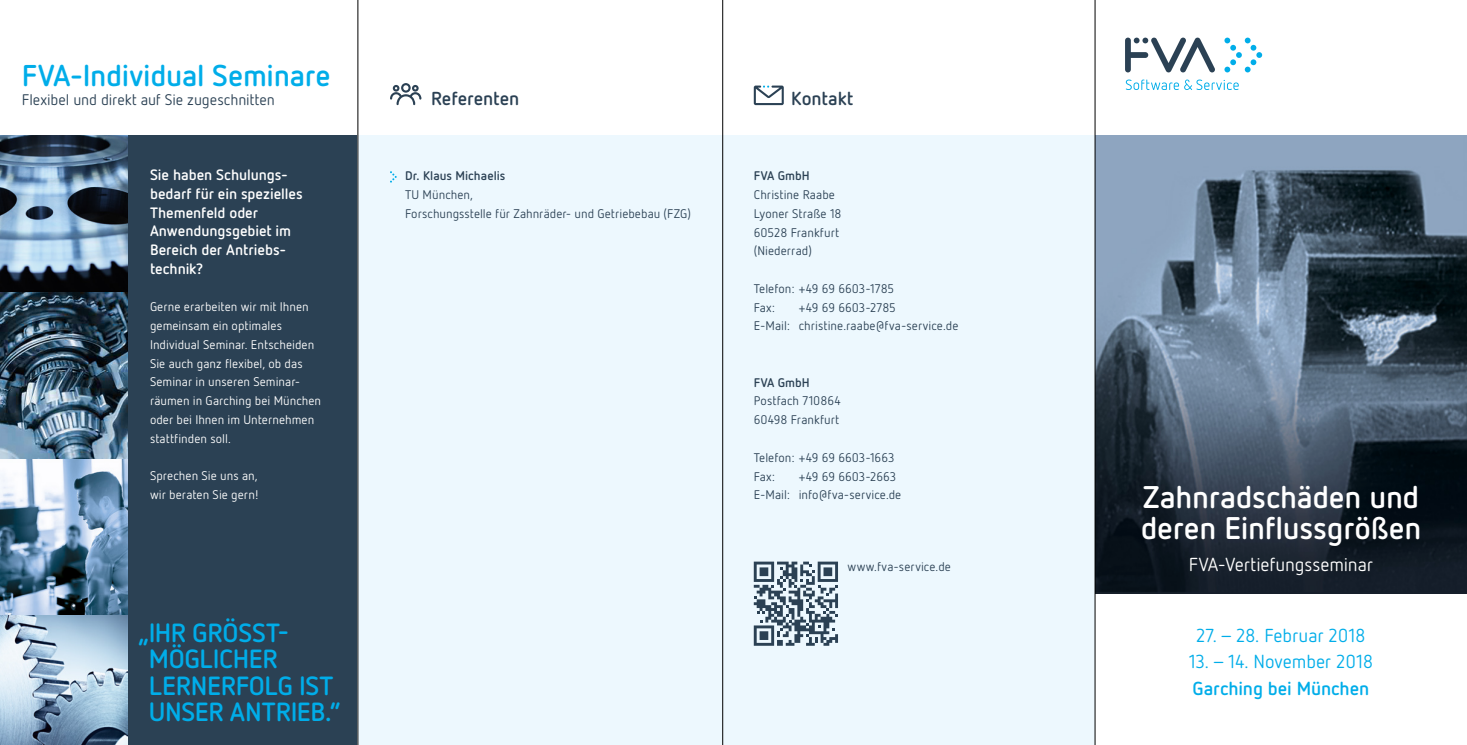
<style>
.page{position:relative;width:1467px;height:745px;background:#fff}
.page>*{position:absolute;margin:0;border:0;box-sizing:border-box;transform-origin:0 0}
.t1{font:700 31.25px/31.2px "Netto OT";letter-spacing:-.01em;color:#fff}
.t2{font:700 30px "Netto OT";letter-spacing:-.01em;color:#00ade9}
.t3{font:700 26.25px/26.2px "Netto OT";letter-spacing:-.015em;color:#00ade9}
.t4{font:18.75px/26.2px "Netto OT";letter-spacing:-.01em;color:#00ade9;text-align:center}
.t5{font:18.75px "Netto OT";letter-spacing:-.01em;color:#fff}
.t6{font:700 18.75px "Netto OT";letter-spacing:-.005em;color:#00ade9}
.t7{font:700 18.75px "Netto OT";letter-spacing:-.005em;color:#2b4154}
.t8{font:15.25px "Netto OT";letter-spacing:-.005em;color:#2b4154}
.t9{font:700 15px/18.8px "Netto OT";letter-spacing:-.005em;color:#fff}
.t10{font:12.5px/18.8px "Netto OT";letter-spacing:.005em;color:#2b4154}
.t11{font:12.5px/18.8px "Netto OT";color:#fff}
.t12{font:700 12.5px "Netto OT";letter-spacing:.005em;color:#2b4154}
</style>
<div class="page">
<div style="left:0;top:135px;width:358px;height:609px;background:#2b4154"></div>
<div style="left:358px;top:135px;width:737px;height:609px;background:#edf8fe"></div>
<svg style="left:1096px;top:135px;width:371px;height:457px;background:#475768"></svg>
<svg style="left:1126px;top:79px;width:113px;height:11px"></svg>
<svg style="left:1224px;top:38px;width:38px;height:34px"></svg>
<svg style="left:1125px;top:37px;width:90px;height:36px"></svg>
<svg style="left:390px;top:171px;width:7px;height:11px"></svg>
<img style="left:0;top:135px;width:128px;height:609px">
<svg style="left:390px;top:83px;width:31px;height:22px"></svg>
<svg style="left:754px;top:85px;width:30px;height:20px"></svg>
<svg style="left:754px;top:561px;width:84px;height:84px"></svg>
<hr style="left:1095px;top:0;width:1px;height:744px;background:#000">
<hr style="left:722px;top:0;width:1px;height:744px;background:#000">
<hr style="left:358px;top:0;width:1px;height:744px;background:#000">
<h2 class="t2" style="left:22px;top:57px;width:310px">FVA-Individual Seminare</h2>
<p class="t8" style="left:22px;top:90px;width:254px">Flexibel und direkt auf Sie zugeschnitten</p>
<p class="t9" style="left:150px;top:165px;width:154px">Sie haben Schulungs&shy;bedarf für ein spezielles<br>Themenfeld oder<br>Anwendungsgebiet im<br>Bereich der Antriebs&shy;technik?</p>
<p class="t11" style="left:150px;top:297px;width:173px">Gerne erarbeiten wir mit Ihnen gemeinsam ein optimales<br>Individual Seminar. Entscheiden<br>Sie auch ganz flexibel, ob das<br>Seminar in unseren Seminar&shy;räumen in Garching bei München oder bei Ihnen im Unternehmen stattfinden soll.</p>
<p class="t11" style="left:150px;top:466px;width:111px">Sprechen Sie uns an, wir beraten Sie gern!</p>
<h3 class="t3" style="left:149px;top:618px;width:193px;text-indent:-11px">„IHR GRÖSST-<br>MÖGLICHER<br>LERNERFOLG IST<br>UNSER ANTRIEB.”</h3>
<h3 class="t7" style="left:431px;top:87px;width:90px">Referenten</h3>
<h3 class="t7" style="left:791px;top:87px;width:63px">Kontakt</h3>
<p class="t12" style="left:405px;top:168px;width:102px">Dr. Klaus Michaelis</p>
<p class="t10" style="left:405px;top:185px;width:287px">TU München,<br>Forschungsstelle für Zahnräder- und Getriebebau (FZG)</p>
<p class="t12" style="left:754px;top:168px;width:57px">FVA GmbH</p>
<p class="t10" style="left:754px;top:185px;width:89px">Christine Raabe<br>Lyoner Straße 18<br>60528 Frankfurt (Niederrad)</p>
<p class="t10" style="left:754px;top:279px;width:142px">Telefon: +49 69 6603-1785<br>Fax:</p>
<p class="t10" style="left:754px;top:297px;width:206px;text-indent:45px">+49 69 6603-2785<br>E-Mail: christine.raabe@fva-service.de</p>
<p class="t12" style="left:754px;top:374px;width:57px">FVA GmbH</p>
<p class="t10" style="left:754px;top:391px;width:88px">Postfach 710864<br>60498 Frankfurt</p>
<p class="t10" style="left:754px;top:447px;width:142px">Telefon: +49 69 6603-1663<br>Fax:</p>
<p class="t10" style="left:754px;top:466px;width:149px;text-indent:45px">+49 69 6603-2663<br>E-Mail: info@fva-service.de</p>
<p class="t10" style="left:848px;top:556px;width:105px">www.fva-service.de</p>
<h1 class="t1" style="left:1141px;top:480px;width:282px">Zahnradschäden und deren Einflussgrößen</h1>
<h3 class="t5" style="left:1189px;top:552px;width:186px">FVA-Vertiefungsseminar</h3>
<h3 class="t4" style="left:1189px;top:621px;width:186px">27.–28. Februar 2018<br>13.–14. November 2018</h3>
<h3 class="t6" style="left:1193px;top:675px;width:178px">Garching bei München</h3>
</div>
